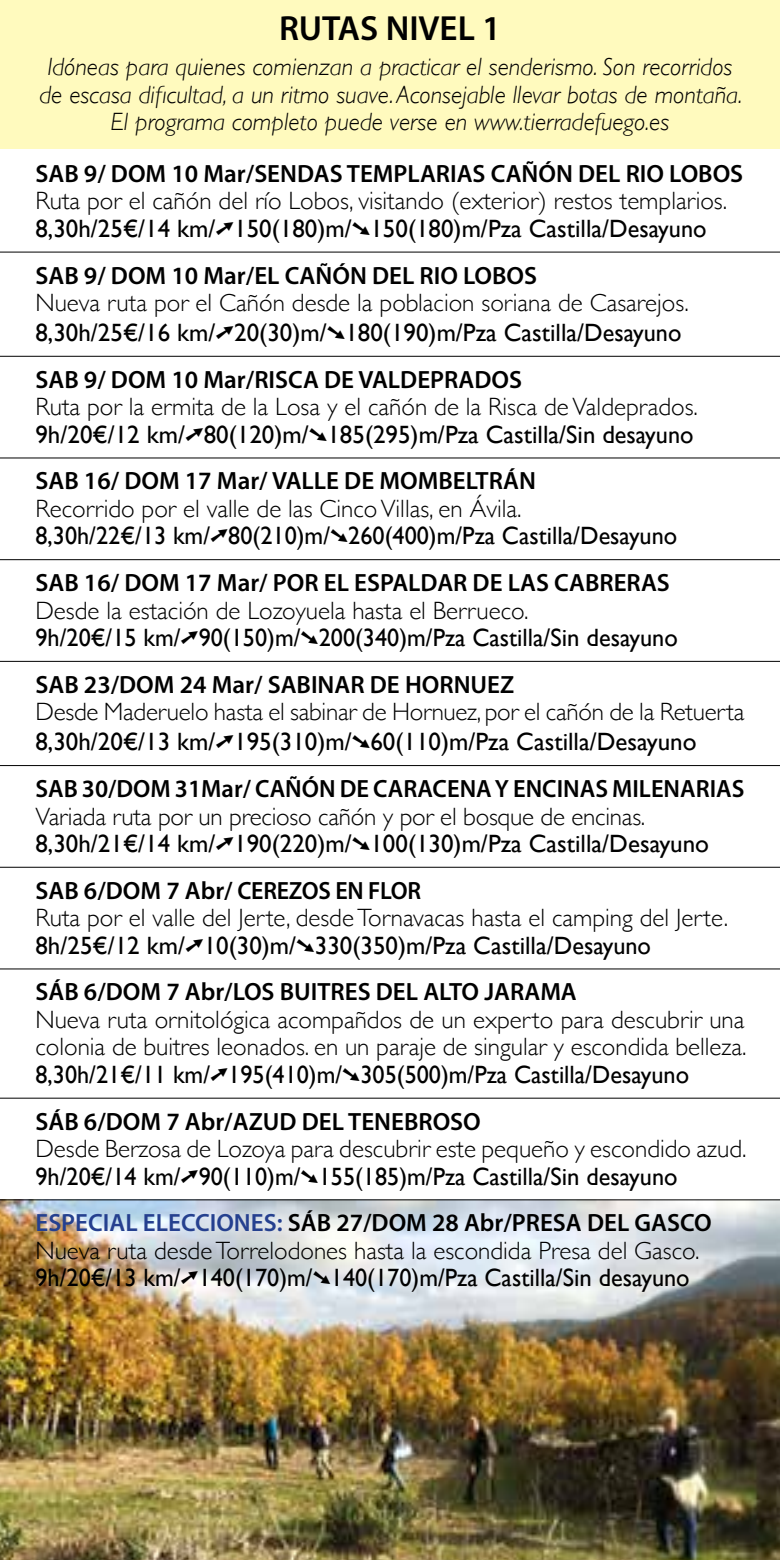
<style>
.page{position:relative;width:780px;height:1560px;background:#fff}
.page>*{position:absolute;margin:0;border:0;box-sizing:border-box;transform-origin:0 0}
.t1{font:600 35px "Myriad Pro";color:#000}
.t2{font:300 25px/27.5px "Gill Sans";color:#000}
.t3{font:600 25px "Myriad Pro";color:#000}
.t4{font:25px/27.5px "Gill Sans";color:#000}
.t5{font:italic 300 25px/27.5px "Gill Sans";color:#000;text-align:center}
.s1{font-weight:400}
.s2{font-weight:300}
.s3{color:#25408f}
</style>
<div class="page">
<img style="left:0;top:1200px;width:780px;height:359px">
<div style="left:0;top:0;width:780px;height:149px;background:#fffabe"></div>
<hr style="left:0;top:252px;width:780px;height:1px;background:#000">
<hr style="left:0;top:356px;width:780px;height:1px;background:#000">
<hr style="left:0;top:457px;width:780px;height:1px;background:#000">
<hr style="left:0;top:559px;width:780px;height:1px;background:#000">
<hr style="left:0;top:661px;width:780px;height:1px;background:#000">
<hr style="left:0;top:765px;width:780px;height:1px;background:#000">
<hr style="left:0;top:866px;width:780px;height:1px;background:#000">
<hr style="left:0;top:968px;width:780px;height:1px;background:#000">
<hr style="left:0;top:1097px;width:780px;height:1px;background:#000">
<hr style="left:0;top:1199px;width:780px;height:1px;background:#000">
<h1 class="t1" style="left:279px;top:6px;width:223px">RUTAS NIVEL 1</h1>
<p class="t5" style="left:39px;top:53px;width:704px">Idóneas para quienes comienzan a practicar el senderismo. Son recorridos de escasa dificultad, a un ritmo suave. Aconsejable llevar botas de montaña.<br>El programa completo puede verse en www.tierradefuego.es</p>
<p class="t3" style="left:35px;top:157px;width:709px">SAB 9/ DOM 10 Mar/SENDAS TEMPLARIAS CAÑÓN DEL RIO LOBOS</p>
<p class="t2" style="left:35px;top:186px;width:693px">Ruta por el cañón del río Lobos, visitando (exterior) restos templarios.<br><span class="s1">8,30h/25€/14 km/</span>➚<span class="s1">150(180)m/</span>➘<span class="s1">150(180)m/Pza Castilla/Desayuno</span></p>
<p class="t3" style="left:35px;top:259px;width:503px">SAB 9/ DOM 10 Mar/EL CAÑÓN DEL RIO LOBOS</p>
<p class="t2" style="left:35px;top:287px;width:654px;line-height:30px">Nueva ruta por el Cañón desde la poblacion soriana de Casarejos.<br><span class="s1">8,30h/25€/16 km/</span>➚<span class="s1">20(30)m/</span>➘<span class="s1">180(190)m/Pza Castilla/Desayuno</span></p>
<p class="t3" style="left:35px;top:363px;width:488px">SAB 9/ DOM 10 Mar/RISCA DE VALDEPRADOS</p>
<p class="t2" style="left:35px;top:392px;width:664px">Ruta por la ermita de la Losa y el cañón de la Risca de Valdeprados.<br><span class="s1">9h/20€/12 km/</span>➚<span class="s1">80(120)m/</span>➘<span class="s1">185(295)m/Pza Castilla/Sin desayuno</span></p>
<p class="t3" style="left:35px;top:465px;width:502px">SAB 16/ DOM 17 Mar/ VALLE DE MOMBELTRÁN</p>
<p class="t4" style="left:35px;top:495px;width:643px"><span class="s2">Recorrido por el valle de las Cinco Villas, en Ávila.<br></span>8,30h/22€/13 km/➚80(210)m/➘260(400)m/Pza Castilla/Desayuno</p>
<p class="t3" style="left:35px;top:566px;width:636px">SAB 16/ DOM 17 Mar/ POR EL ESPALDAR DE LAS CABRERAS</p>
<p class="t4" style="left:35px;top:597px;width:643px"><span class="s2">Desde la estación de Lozoyuela hasta el Berrueco.<br></span>9h/20€/15 km/➚90(150)m/➘200(340)m/Pza Castilla/Sin desayuno</p>
<p class="t3" style="left:35px;top:668px;width:480px">SAB 23/DOM 24 Mar/ SABINAR DE HORNUEZ</p>
<p class="t2" style="left:35px;top:696px;width:710px;line-height:30px">Desde Maderuelo hasta el sabinar de Hornuez, por el cañón de la Retuerta<br><span class="s1">8,30h/20€/13 km/</span>➚<span class="s1">195(310)m/</span>➘<span class="s1">60(110)m/Pza Castilla/Desayuno</span></p>
<p class="t3" style="left:35px;top:772px;width:710px">SAB 30/DOM 31Mar/ CAÑÓN DE CARACENA Y ENCINAS MILENARIAS</p>
<p class="t4" style="left:35px;top:802px;width:675px"><span class="s2">Variada ruta por un precioso cañón y por el bosque de encinas.<br></span>8,30h/21€/14 km/➚190(220)m/➘100(130)m/Pza Castilla/Desayuno</p>
<p class="t3" style="left:35px;top:874px;width:387px">SAB 6/DOM 7 Abr/ CEREZOS EN FLOR</p>
<p class="t2" style="left:35px;top:903px;width:694px">Ruta por el valle del Jerte, desde Tornavacas hasta el camping del Jerte.<br><span class="s1">8h/25€/12 km/</span>➚<span class="s1">10(30)m/</span>➘<span class="s1">330(350)m/Pza Castilla/Desayuno</span></p>
<p class="t3" style="left:35px;top:976px;width:543px">SÁB 6/DOM 7 Abr/LOS BUITRES DEL ALTO JARAMA</p>
<p class="t2" style="left:35px;top:1004px;width:712px;text-align:justify">Nueva ruta ornitológica acompañdos de un experto para descubrir una colonia de buitres leonados. en un paraje de singular y escondida belleza.<br><span class="s1">8,30h/21€/11 km/</span>➚<span class="s1">195(410)m/</span>➘<span class="s1">305(500)m/Pza Castilla/Desayuno</span></p>
<p class="t3" style="left:35px;top:1105px;width:447px">SÁB 6/DOM 7 Abr/AZUD DEL TENEBROSO</p>
<p class="t2" style="left:35px;top:1133px;width:712px">Desde Berzosa de Lozoya para descubrir este pequeño y escondido azud.<br><span class="s1">9h/20€/14 km/</span>➚<span class="s1">90(110)m/</span>➘<span class="s1">155(185)m/Pza Castilla/Sin desayuno</span></p>
<p class="t3" style="left:35px;top:1206px;width:677px"><span class="s3">ESPECIAL ELECCIONES:</span> SÁB 27/DOM 28 Abr/PRESA DEL GASCO</p>
<p class="t2" style="left:35px;top:1235px;width:665px">Nueva ruta desde Torrelodones hasta la escondida Presa del Gasco.<br><span class="s1">9h/20€/13 km/</span>➚<span class="s1">140(170)m/</span>➘<span class="s1">140(170)m/Pza Castilla/Sin desayuno</span></p>
</div>
